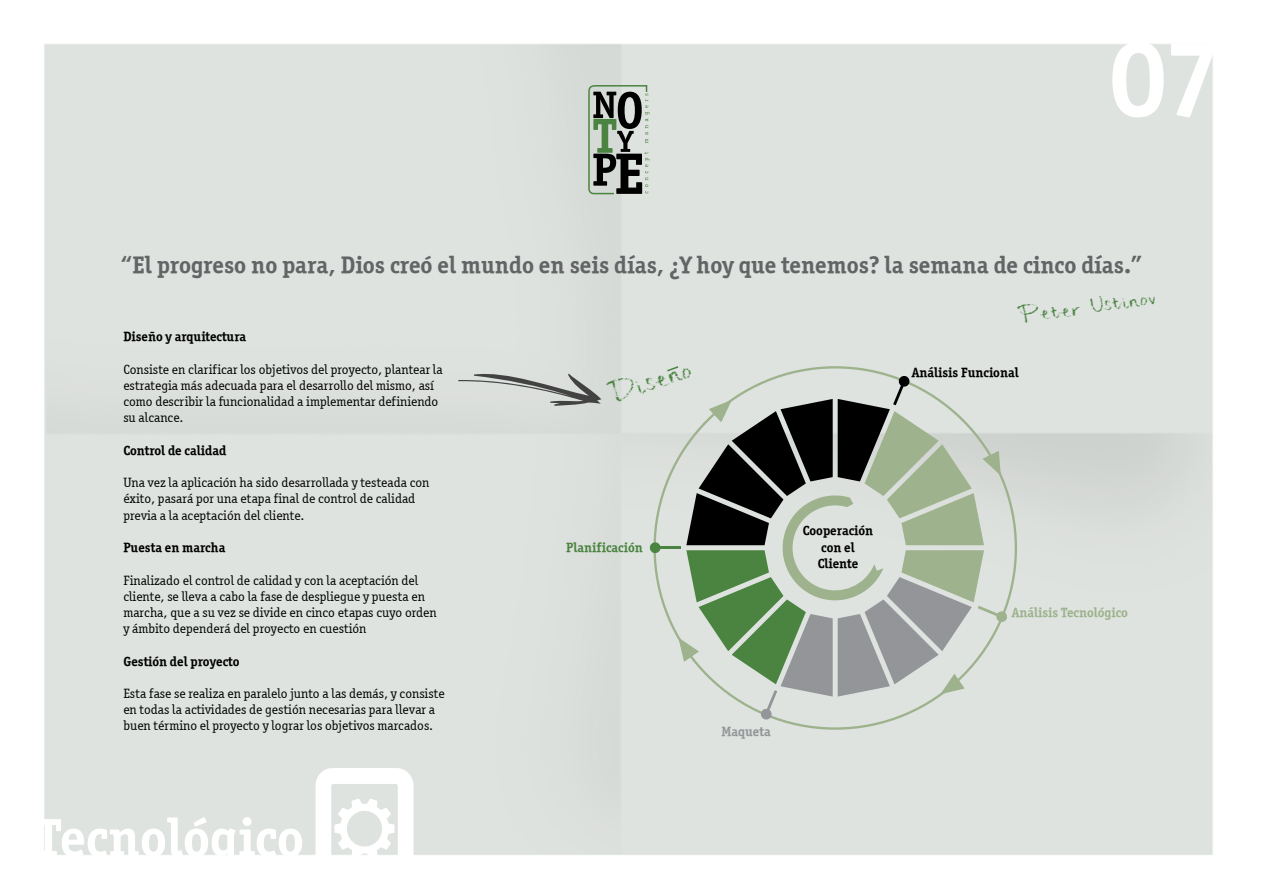
<style>
.page{position:relative;width:1263px;height:893px;background:#fff}
.page>*{position:absolute;margin:0;border:0;box-sizing:border-box;transform-origin:0 0}
.t1{font:108px "Officina Serif ITCTT Bold";color:#fff}
.t2{font:54px "Officina Serif ITCTT Bold";color:#fff}
.t3{font:27px "Change Tomorrow Today";color:#4b8341}
.t4{font:24px "Officina Serif ITCTT Bold";color:#636466}
.t5{font:21px "Change Tomorrow Today";color:#4b8341}
.t6{font:13.5px/16.2px "Officina Serif ITCTT Book";color:#000}
.t7{font:13.5px/16.2px "Officina Serif ITCTT Bold";color:#000;text-align:center}
.t8{font:13.5px "Officina Serif ITCTT Bold";color:#9eb28d}
.t9{font:13.5px "Officina Serif ITCTT Bold";color:#4b8341}
.t10{font:13.5px "Officina Serif ITCTT Bold";color:#939598}
</style>
<div class="page">
<svg style="left:587px;top:84px;width:62px;height:111px;background:#879086"></svg>
<svg style="left:309px;top:761px;width:111px;height:95px"></svg>
<svg style="left:653px;top:366px;width:364px;height:364px;background:#d7ded7"></svg>
<svg style="left:458px;top:371px;width:144px;height:35px;background:#bcc0bd"></svg>
<svg style="left:649px;top:365px;width:359px;height:355px;background:#a9b3a7"></svg>
<h1 class="t1" style="left:1109px;top:12px;width:115px">07</h1>
<h3 class="t4" style="left:120px;top:250px;width:1023px">“El progreso no para, Dios creó el mundo en seis días, ¿Y hoy que tenemos? la semana de cinco días.”</h3>
<h3 class="t5" style="left:1015px;top:297px;width:140px;rotate:-8deg">Peter Ustinov</h3>
<p class="t7" style="left:123px;top:329px;width:125px">Diseño y arquitectura</p>
<p class="t6" style="left:123px;top:361px;width:321px">Consiste en clarificar los objetivos del proyecto, plantear la estrategia más adecuada para el desarrollo del mismo, así como describir la funcionalidad a implementar definiendo su alcance.</p>
<p class="t7" style="left:123px;top:442px;width:104px">Control de calidad</p>
<p class="t6" style="left:123px;top:475px;width:308px">Una vez la aplicación ha sido desarrollada y testeada con éxito, pasará por una etapa final de control de calidad previa a la aceptación del cliente.</p>
<p class="t7" style="left:123px;top:539px;width:104px">Puesta en marcha</p>
<p class="t6" style="left:123px;top:572px;width:315px">Finalizado el control de calidad y con la aceptación del cliente, se lleva a cabo la fase de despliegue y puesta en marcha, que a su vez se divide en cinco etapas cuyo orden y ámbito dependerá del proyecto en cuestión</p>
<p class="t7" style="left:123px;top:653px;width:118px">Gestión del proyecto</p>
<p class="t6" style="left:123px;top:685px;width:323px">Esta fase se realiza en paralelo junto a las demás, y consiste en todas la actividades de gestión necesarias para llevar a buen término el proyecto y lograr los objetivos marcados.</p>
<h3 class="t3" style="left:601px;top:371px;width:87px;rotate:-18deg">Diseno</h3>
<p class="t7" style="left:912px;top:364px;width:109px">Análisis Funcional</p>
<p class="t7" style="left:803px;top:523px;width:72px">Cooperación con el<br>Cliente</p>
<p class="t9" style="left:566px;top:539px;width:78px">Planificación</p>
<p class="t8" style="left:1012px;top:604px;width:118px">Análisis Tecnológico</p>
<p class="t10" style="left:721px;top:723px;width:51px">Maqueta</p>
<h2 class="t2" style="left:36px;top:805px;width:270px">Tecnológico</h2>
</div>
